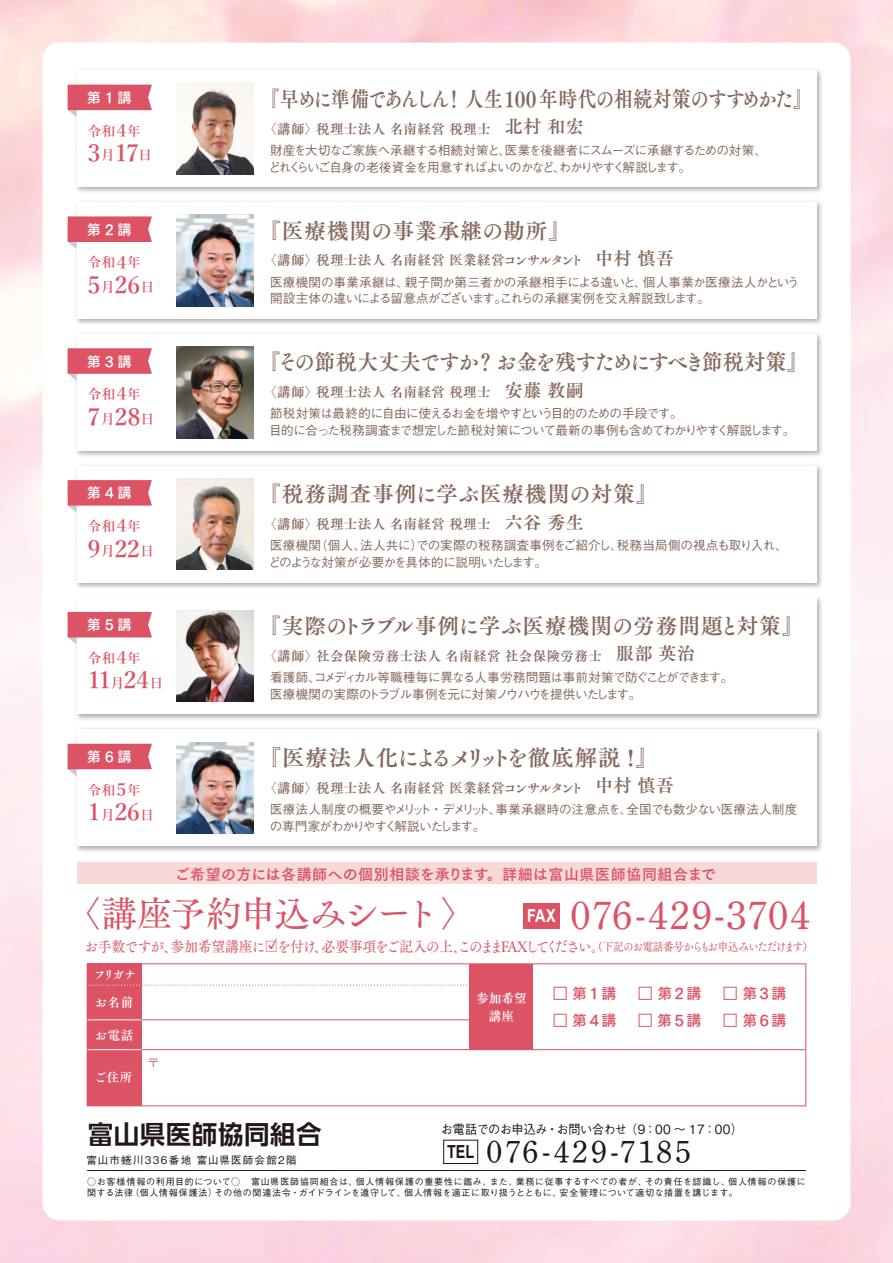
<style>
.page{position:relative;width:893px;height:1263px;background:#fff}
.page>*{position:absolute;margin:0;border:0;box-sizing:border-box;transform-origin:0 0}
.t1{font:40.5px "Shuei Min Pr 5 L";letter-spacing:.02em;color:#db5365}
.t2{font:36px "Tsuku A Old Min Pr 6 M";letter-spacing:-.055em;color:#db5365}
.t3{font:31.95px "Shuei Min Pr 5 L";letter-spacing:.065em;color:#211613}
.t4{font:700 25.5px "UD Shin Go Pro De";letter-spacing:.02em;color:#221815}
.t5{font:600 24px "Yu Mincho";color:#db5365}
.t6{font:22.5px "Tsuku A Old Min Pr 6 B";letter-spacing:-.04em;color:#85685b}
.t7{font:21.75px "Tsuku A Old Min Pr 6 B";letter-spacing:.04em;color:#85685b}
.t8{font:21.75px "Tsuku A Old Min Pr 6 B";letter-spacing:-.055em;color:#85685b;scale:.88 1}
.t9{font:21.75px "Tsuku A Old Min Pr 6 B";letter-spacing:-.07em;color:#85685b}
.t10{font:21.75px "Tsuku A Old Min Pr 6 B";letter-spacing:-.01em;color:#85685b}
.t11{font:700 18px "Arial";color:#211613;scale:.8 1}
.t12{font:700 18px "Arial";color:#fff;scale:.8 1}
.t13{font:15px "Tsuku Go Pro B";letter-spacing:.04em;color:#db5365}
.t14{font:14.7px "Tsuku A Old Min Pr 6 M";letter-spacing:-.08em;color:#db5365;scale:.95 1}
.t15{font:14.25px "Tsuku Go Pro B";letter-spacing:.25em;color:#fff}
.t16{font:13.5px "Tsuku A Old Min Pr 6 B";letter-spacing:.03em;color:#85685b}
.t17{font:600 13.5px "Yu Mincho";letter-spacing:.02em;color:#db5365}
.t18{font:500 12.75px "Gothic BBB Pro";letter-spacing:-.015em;color:#211613;scale:.95 1}
.t19{font:12.75px/17.4px "Tsuku A Old Min Pr 6 B";letter-spacing:.015em;color:#fff;text-align:center}
.t20{font:500 12.6px/16.8px "Gothic BBB Pro";letter-spacing:-.05em;color:#85685b}
.t21{font:500 12.6px/16.8px "Gothic BBB Pro";letter-spacing:-.03em;color:#85685b}
.t22{font:500 12.6px/16.8px "Gothic BBB Pro";letter-spacing:-.085em;color:#85685b}
.t23{font:500 12.6px/16.8px "Gothic BBB Pro";letter-spacing:-.01em;color:#85685b}
.t24{font:500 12.6px/16.8px "Gothic BBB Pro";letter-spacing:-.025em;color:#85685b}
.t25{font:12px "Tsuku A Old Min Pr 6 B";color:#fff}
.t26{font:12px "Tsuku A Old Min Pr 6 M";color:#db5365}
.t27{font:500 10.5px "Gothic BBB Pro";letter-spacing:.12em;color:#211613}
.t28{font:500 9px/10.5px "Gothic BBB Pro";letter-spacing:.065em;color:#211613}
.s1{font-size:17.25px}
.s2{font-size:18px}
.s3{font-size:13.5px}
.s4{font-size:11.7px}
</style>
<div class="page">
<img style="left:0;top:0;width:893px;height:1263px">
<div style="left:43px;top:43px;width:807px;height:1177px;background:#fff;border-radius:17px"></div>
<div style="left:87px;top:963px;width:719px;height:143px;border:1px solid #db5365"></div>
<div style="left:87px;top:964px;width:55px;height:142px;background:#db5365"></div>
<div style="left:470px;top:964px;width:63px;height:86px;background:#db5365"></div>
<div style="left:443px;top:1140px;width:35px;height:24px;border:1px solid #211613"></div>
<hr style="left:87px;top:1170px;width:719px;height:1px;background:#211613">
<div style="left:523px;top:903px;width:37px;height:25px;background:#db5365"></div>
<hr style="left:142px;top:1049px;width:664px;height:1px;background:#db5365">
<hr style="left:142px;top:1019px;width:328px;height:1px;background:#db5365">
<hr style="left:88px;top:1049px;width:53px;height:1px;background:#fff">
<hr style="left:88px;top:1019px;width:53px;height:1px;background:#fff">
<svg style="left:86px;top:985px;width:384px;height:1px"></svg>
<img style="left:72px;top:69px;width:750px;height:519px">
<div style="left:77px;top:202px;width:739px;height:117px;background:#fff"></div>
<div style="left:77px;top:334px;width:739px;height:117px;background:#fff"></div>
<div style="left:77px;top:466px;width:739px;height:117px;background:#fff"></div>
<img style="left:72px;top:597px;width:750px;height:123px">
<div style="left:77px;top:597px;width:739px;height:117px;background:#fff"></div>
<img style="left:72px;top:728px;width:750px;height:124px">
<div style="left:77px;top:729px;width:739px;height:117px;background:#fff"></div>
<svg style="left:68px;top:216px;width:84px;height:33px"></svg>
<svg style="left:68px;top:348px;width:84px;height:33px"></svg>
<svg style="left:68px;top:480px;width:84px;height:33px"></svg>
<svg style="left:68px;top:612px;width:84px;height:32px"></svg>
<svg style="left:68px;top:744px;width:84px;height:32px"></svg>
<div style="left:77px;top:70px;width:739px;height:117px;background:#fff"></div>
<svg style="left:68px;top:85px;width:84px;height:32px"></svg>
<img style="left:176px;top:83px;width:77px;height:91px">
<img style="left:176px;top:347px;width:77px;height:91px">
<img style="left:176px;top:478px;width:77px;height:92px">
<img style="left:176px;top:610px;width:77px;height:92px">
<img style="left:176px;top:742px;width:77px;height:91px">
<img style="left:176px;top:215px;width:77px;height:91px">
<div style="left:77px;top:863px;width:739px;height:21px;background:#f7d9d7"></div>
<p class="t15" style="left:87px;top:85px;width:46px">第1講</p>
<h3 class="t8" style="left:260px;top:79px;width:628px">『早めに準備であんしん！ 人生100 年時代の相続対策のすすめかた』</h3>
<p class="t17" style="left:88px;top:123px;width:54px">令和<span class="s1">４</span>年</p>
<p class="t16" style="left:263px;top:116px;width:322px">〈講師〉税理士法人 名南経営 税理士　<span class="s2">北村 和宏</span></p>
<h3 class="t5" style="left:88px;top:140px;width:66px">3<span class="s3">月</span>17<span class="s3">日</span></h3>
<p class="t22" style="left:268px;top:140px;width:500px">財産を大切なご家族へ承継する相続対策と、医業を後継者にスムーズに承継するための対策、どれくらいご自身の老後資金を用意すればよいのかなど、わかりやすく解説します。</p>
<p class="t15" style="left:87px;top:217px;width:46px">第2講</p>
<h3 class="t7" style="left:259px;top:211px;width:313px">『医療機関の事業承継の勘所』</h3>
<p class="t17" style="left:88px;top:255px;width:54px">令和<span class="s1">４</span>年</p>
<p class="t16" style="left:263px;top:248px;width:412px">〈講師〉税理士法人 名南経営 医業経営コンサルタント　<span class="s2">中村 慎吾</span></p>
<h3 class="t5" style="left:88px;top:272px;width:68px">5<span class="s3">月</span>26<span class="s3">日</span></h3>
<p class="t21" style="left:270px;top:272px;width:531px">医療機関の事業承継は、親子間か第三者かの承継相手による違いと、個人事業か医療法人かという開設主体の違いによる留意点がございます。これらの承継実例を交え解説致します。</p>
<p class="t15" style="left:87px;top:349px;width:46px">第3講</p>
<h3 class="t9" style="left:259px;top:343px;width:550px">『その節税大丈夫ですか？ お金を残すためにすべき節税対策』</h3>
<p class="t17" style="left:88px;top:387px;width:54px">令和<span class="s1">４</span>年</p>
<p class="t16" style="left:263px;top:380px;width:322px">〈講師〉税理士法人 名南経営 税理士　<span class="s2">安藤 教嗣</span></p>
<h3 class="t5" style="left:88px;top:403px;width:68px">7<span class="s3">月</span>28<span class="s3">日</span></h3>
<p class="t20" style="left:269px;top:404px;width:528px">節税対策は最終的に自由に使えるお金を増やすという目的のための手段です。<br>目的に合った税務調査まで想定した節税対策について最新の事例も含めてわかりやすく解説します。</p>
<p class="t15" style="left:87px;top:481px;width:46px">第4講</p>
<h3 class="t7" style="left:259px;top:474px;width:400px">『税務調査事例に学ぶ医療機関の対策』</h3>
<p class="t17" style="left:88px;top:519px;width:54px">令和<span class="s1">４</span>年</p>
<p class="t16" style="left:263px;top:512px;width:322px">〈講師〉税理士法人 名南経営 税理士 <span class="s2">六谷 秀生</span></p>
<h3 class="t5" style="left:88px;top:535px;width:67px">9<span class="s3">月</span>22<span class="s3">日</span></h3>
<p class="t23" style="left:268px;top:536px;width:521px">医療機関（個人、法人共に）での実際の税務調査事例をご紹介し、税務当局側の視点も取り入れ、どのような対策が必要かを具体的に説明いたします。</p>
<p class="t15" style="left:87px;top:612px;width:46px">第5講</p>
<h3 class="t10" style="left:259px;top:606px;width:546px">『実際のトラブル事例に学ぶ医療機関の労務問題と対策』</h3>
<p class="t17" style="left:88px;top:650px;width:54px">令和<span class="s1">４</span>年</p>
<p class="t16" style="left:263px;top:644px;width:433px">〈講師〉社会保険労務士法人 名南経営 社会保険労務士　<span class="s2">服部 英治</span></p>
<h3 class="t5" style="left:88px;top:667px;width:77px">11<span class="s3">月</span>24<span class="s3">日</span></h3>
<p class="t20" style="left:270px;top:667px;width:465px">看護師、コメディカル等職種毎に異なる人事労務問題は事前対策で防ぐことができます。医療機関の実際のトラブル事例を元に対策ノウハウを提供いたします。</p>
<p class="t15" style="left:87px;top:744px;width:46px">第6講</p>
<p class="t17" style="left:88px;top:782px;width:54px">令和<span class="s1">５</span>年</p>
<h3 class="t5" style="left:88px;top:799px;width:67px">1<span class="s3">月</span>26<span class="s3">日</span></h3>
<h3 class="t6" style="left:259px;top:737px;width:401px">『医療法人化によるメリットを徹底解説 !』</h3>
<p class="t16" style="left:263px;top:775px;width:412px">〈講師〉税理士法人 名南経営 医業経営コンサルタント　<span class="s2">中村 慎吾</span></p>
<p class="t24" style="left:270px;top:799px;width:529px">医療法人制度の概要やメリット・デメリット、事業承継時の注意点を、全国でも数少ない医療法人制度の専門家がわかりやすく解説いたします。</p>
<p class="t13" style="left:175px;top:861px;width:543px">ご希望の方には各講師への個別相談を承ります。詳細は富山県医師協同組合まで</p>
<h2 class="t2" style="left:65px;top:882px;width:414px">〈講座予約申込みシート〉</h2>
<h3 class="t12" style="left:527px;top:903px;width:38px">FAX</h3>
<h1 class="t1" style="left:570px;top:878px;width:242px">076-429-3704</h1>
<p class="t14" style="left:84px;top:934px;width:769px">お手数ですが、参加希望講座に□を付け、必要事項をご記入の上、このままFAXしてください。<span class="s4">（下記のお電話番号からもお申込みいただけます）</span></p>
<p class="t25" style="left:94px;top:963px;width:44px">フリガナ</p>
<p class="t19" style="left:94px;top:993px;width:40px">お名前</p>
<p class="t19" style="left:94px;top:1026px;width:40px">お電話</p>
<p class="t19" style="left:94px;top:1068px;width:40px">ご住所</p>
<p class="t26" style="left:148px;top:1052px;width:13px">〒</p>
<p class="t19" style="left:476px;top:989px;width:52px">参加希望講座</p>
<p class="t13" style="left:553px;top:981px;width:65px">□ 第1講</p>
<p class="t13" style="left:638px;top:981px;width:65px">□ 第2講</p>
<p class="t13" style="left:723px;top:981px;width:65px">□ 第3講</p>
<p class="t13" style="left:553px;top:1008px;width:65px">□ 第4講</p>
<p class="t13" style="left:638px;top:1008px;width:65px">□ 第5講</p>
<p class="t13" style="left:723px;top:1008px;width:65px">□ 第6講</p>
<h3 class="t4" style="left:88px;top:1114px;width:235px">富山県医師協同組合</h3>
<p class="t18" style="left:441px;top:1118px;width:319px">お電話でのお申込み・お問い合わせ （9：00 ～ 17：00）</p>
<h3 class="t3" style="left:486px;top:1123px;width:207px">076-429-7185</h3>
<h3 class="t11" style="left:447px;top:1139px;width:36px">TEL</h3>
<p class="t27" style="left:86px;top:1151px;width:212px">富山市蜷川336番地 富山県医師会館2階</p>
<p class="t28" style="left:87px;top:1175px;width:720px">○お客様情報の利用目的について○ 富山県医師協同組合は、個人情報保護の重要性に鑑み、また、業務に従事するすべての者が、その責任を認識し、個人情報の保護に関する法律（個人情報保護法）その他の関連法令・ガイドラインを遵守して、個人情報を適正に取り扱うとともに、安全管理について適切な措置を講じます。</p>
</div>
